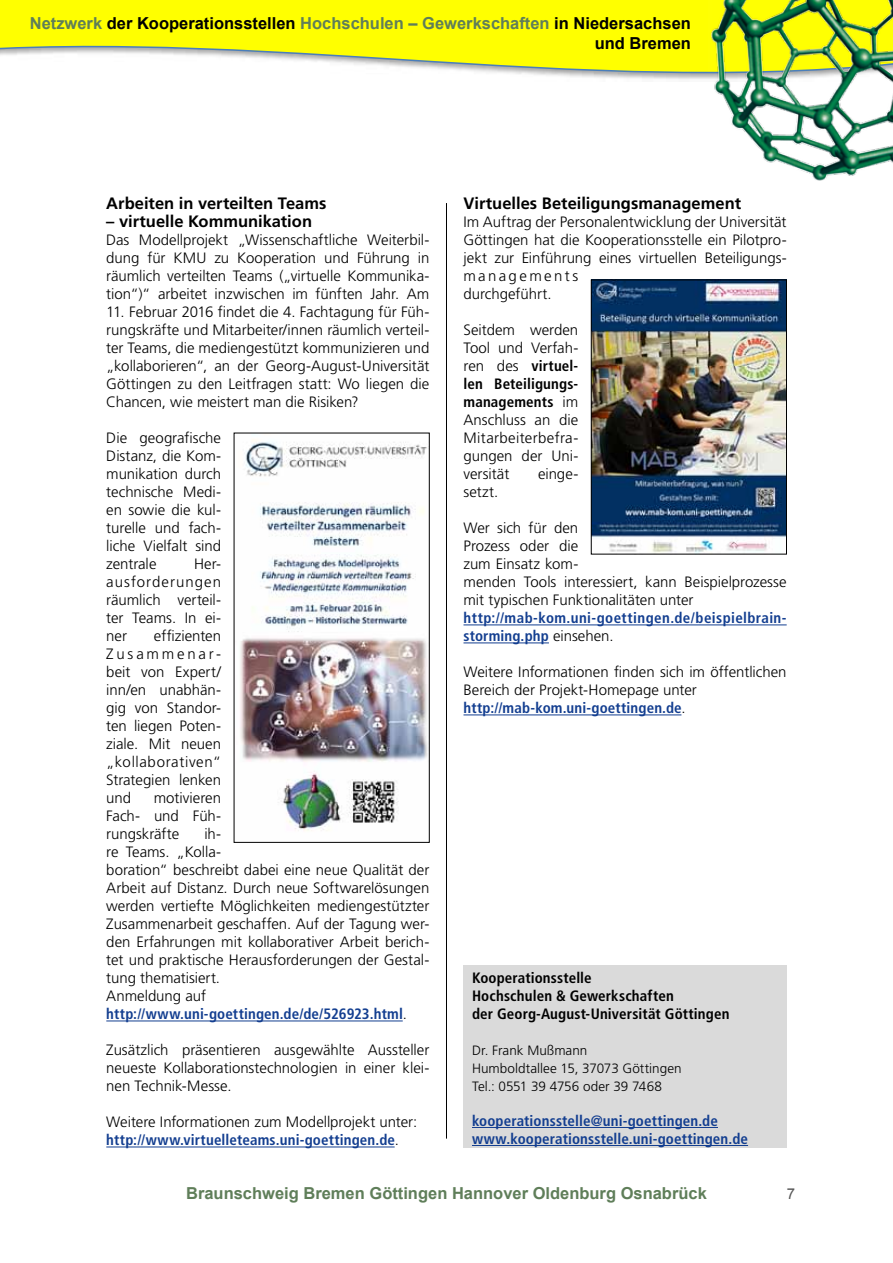
<style>
.page{position:relative;width:893px;height:1263px;background:#fff}
.page>*{position:absolute;margin:0;border:0;box-sizing:border-box;transform-origin:0 0}
.t1{font:700 16.5px/19.8px "Arial";color:#000;text-align:right}
.t2{font:700 16.5px "Frutiger";color:#000}
.t3{font:700 16.5px "Arial";color:#5f7e59}
.t4{font:300 15px/18px "Frutiger";color:#000;text-align:justify}
.t5{font:700 condensed 15px/18px "Frutiger";letter-spacing:.01em;color:#133e90}
.t6{font:700 condensed 15px/18px "Frutiger";letter-spacing:.01em;color:#000}
.t7{font:15px "Arial";color:#565656}
.t8{font:300 13.5px/18px "Frutiger";color:#000}
.s1{color:#5f7e59}
.s2{font-weight:700;font-stretch:condensed;color:#133e90}
.s3{font-weight:700;font-stretch:condensed}
.s4{font-weight:300;font-stretch:normal;color:#000}
</style>
<div class="page">
<svg style="left:0;top:0;width:709px;height:79px;fill:#ff0"></svg>
<img style="left:709px;top:0;width:184px;height:181px">
<hr style="left:446px;top:203px;width:1px;height:935px;background:#000">
<hr style="left:463px;top:624px;width:324px;height:1px;background:#133e90">
<hr style="left:463px;top:642px;width:86px;height:1px;background:#133e90">
<hr style="left:463px;top:714px;width:218px;height:1px;background:#133e90">
<hr style="left:106px;top:1020px;width:297px;height:1px;background:#133e90">
<hr style="left:106px;top:1146px;width:289px;height:1px;background:#133e90">
<div style="left:463px;top:965px;width:324px;height:183px;background:#dadada"></div>
<hr style="left:472px;top:1127px;width:246px;height:1px;background:#133e90">
<hr style="left:472px;top:1145px;width:276px;height:1px;background:#133e90">
<img style="left:240px;top:439px;width:187px;height:392px">
<img style="left:593px;top:282px;width:192px;height:270px">
<div style="left:591px;top:280px;width:196px;height:274px;border:1px solid #000"></div>
<p class="t1" style="left:30px;top:13px;width:663px"><span class="s1">Netzwerk</span> der Kooperationsstellen <span class="s1">Hochschulen – Gewerkschaften</span> in Niedersachsen und Bremen</p>
<p class="t2" style="left:106px;top:194px;width:222px">Arbeiten in verteilten Teams</p>
<p class="t2" style="left:106px;top:212px;width:207px">– virtuelle Kommunikation</p>
<p class="t4" style="left:106px;top:231px;width:325px">Das Modellprojekt „Wissenschaftliche Weiterbil&shy;dung für KMU zu Kooperation und Führung in räumlich verteilten Teams („virtuelle Kommunika&shy;tion“)“ arbeitet inzwischen im fünften Jahr. Am</p>
<p class="t4" style="left:106px;top:303px;width:325px">11. Februar 2016 findet die 4. Fachtagung für Füh&shy;rungskräfte und Mitarbeiter/innen räumlich verteil&shy;ter Teams, die mediengestützt kommunizieren und „kollaborieren“, an der Georg-August-Universität Göttingen zu den Leitfragen statt: Wo liegen die Chancen, wie meistert man die Risiken?</p>
<p class="t4" style="left:106px;top:429px;width:116px">Die geografische Distanz, die Kom&shy;munikation durch technische Medi&shy;en sowie die kul&shy;turelle und fach&shy;liche Vielfalt sind zentrale</p>
<p class="t4" style="left:106px;top:555px;width:116px;text-indent:88px">Her&shy;ausforderungen räumlich verteil&shy;ter Teams. In ei&shy;ner</p>
<p class="t4" style="left:106px;top:627px;width:116px;text-indent:48px">effizienten Zusammenar&shy;beit von Expert/ inn/en unabhän&shy;gig von Standor&shy;ten liegen Poten&shy;ziale. Mit neuen „kollaborativen“ Strategien lenken und</p>
<p class="t4" style="left:106px;top:789px;width:116px;text-indent:47px">motivieren Fach- und Füh&shy;rungskräfte</p>
<p class="t4" style="left:106px;top:825px;width:325px;text-align:left;text-indent:98px">ih-<br>re Teams. „Kolla-<br>boration“ beschreibt dabei eine neue Qualität der Arbeit auf Distanz. Durch neue Softwarelösungen werden vertiefte Möglichkeiten mediengestützter Zusammenarbeit geschaffen. Auf der Tagung wer&shy;den Erfahrungen mit kollaborativer Arbeit berich&shy;tet und praktische Herausforderungen der Gestal&shy;tung thematisiert.<br>Anmeldung auf <span class="s2">http://www.uni-goettingen.de/de/526923.html</span>.</p>
<p class="t4" style="left:106px;top:1041px;width:325px">Zusätzlich präsentieren ausgewählte Aussteller neueste Kollaborationstechnologien in einer klei&shy;nen Technik-Messe.</p>
<p class="t4" style="left:106px;top:1113px;width:313px">Weitere Informationen zum Modellprojekt unter: <span class="s2">http://www.virtuelleteams.uni-goettingen.de</span>.</p>
<p class="t2" style="left:463px;top:194px;width:279px">Virtuelles Beteiligungsmanagement</p>
<p class="t4" style="left:463px;top:213px;width:325px;text-align:left">Im Auftrag der Personalentwicklung der Universität Göttingen hat die Kooperationsstelle ein Pilotpro&shy;jekt zur Einführung eines virtuellen Beteiligungs&shy;managements<br>durchgeführt.</p>
<p class="t4" style="left:463px;top:321px;width:116px">Seitdem werden Tool und Verfah&shy;ren des <span class="s3">virtuel&shy;len Beteiligungs&shy;managements</span> im Anschluss an die Mitarbeiterbefra&shy;gungen der Uni&shy;versität</p>
<p class="t4" style="left:538px;top:465px;width:42px">einge-</p>
<p class="t4" style="left:463px;top:483px;width:36px">setzt.</p>
<p class="t4" style="left:463px;top:519px;width:325px;text-align:left">Wer sich für den<br>Prozess oder die<br>zum Einsatz kom-<br>menden Tools interessiert, kann Beispielprozesse mit typischen Funktionalitäten unter</p>
<p class="t5" style="left:463px;top:609px;width:325px">http://mab-kom.uni-goettingen.de/beispielbrain&shy;storming.php <span class="s4">einsehen.</span></p>
<p class="t4" style="left:463px;top:663px;width:325px;text-align:left">Weitere Informationen finden sich im öffentlichen<br>Bereich der Projekt-Homepage unter <span class="s2">http://mab-kom.uni-goettingen.de</span>.</p>
<p class="t6" style="left:472px;top:969px;width:259px">Kooperationsstelle<br>Hochschulen &amp; Gewerkschaften<br>der Georg-August-Universität Göttingen</p>
<p class="t8" style="left:472px;top:1042px;width:211px">Dr. Frank Mußmann<br>Humboldtallee 15, 37073 Göttingen<br>Tel.: 0551 39 4756 oder 39 7468</p>
<p class="t5" style="left:472px;top:1112px;width:278px">kooperationsstelle@uni-goettingen.de www.kooperationsstelle.uni-goettingen.de</p>
<p class="t3" style="left:186px;top:1184px;width:522px">Braunschweig Bremen Göttingen Hannover Oldenburg Osnabrück</p>
<p class="t7" style="left:787px;top:1186px;width:10px">7</p>
</div>
